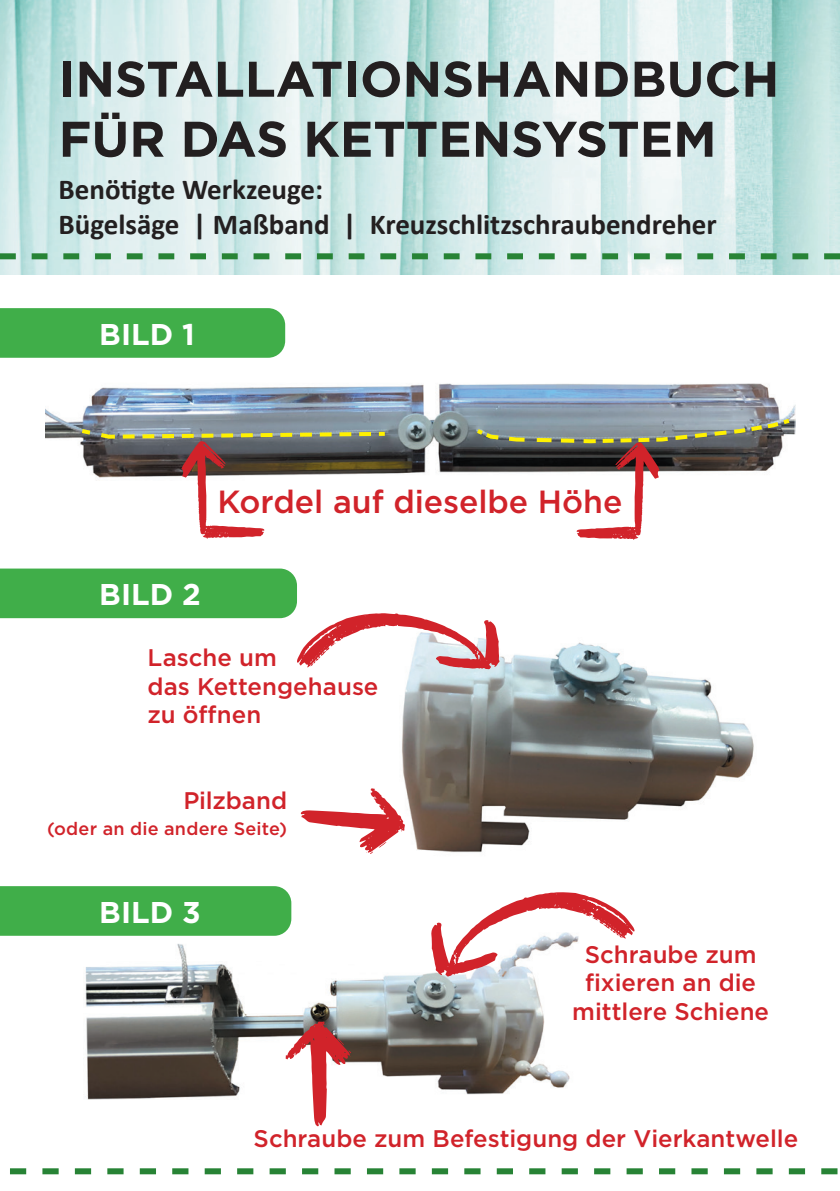
<style>
.page{position:relative;width:840px;height:1191px;background:#fff}
.page>*{position:absolute;margin:0;border:0;box-sizing:border-box;transform-origin:0 0}
.t1{font:700 50px/60px "Gotham";color:#231f20}
.t2{font:500 32px "Gotham";color:#d1232a}
.t3{font:700 30px "Gotham";color:#fff}
.t4{font:700 29px/34.8px "Calibri";color:#231f20}
.t5{font:500 24px/28.8px "Gotham";color:#d1232a;text-align:center}
.t6{font:500 18px "Gotham";letter-spacing:.015em;color:#d1232a}
</style>
<div class="page">
<img style="left:83px;top:900px;width:516px;height:275px">
<img style="left:0;top:0;width:839px;height:274px">
<img style="left:45px;top:383px;width:750px;height:91px">
<div style="left:0;top:308px;width:285px;height:50px;background:#40ae49"></div>
<div style="left:0;top:886px;width:291px;height:49px;background:#40ae49"></div>
<svg style="left:0;top:253px;width:839px;height:6px;background:#80b892"></svg>
<svg style="left:10px;top:1168px;width:828px;height:6px"></svg>
<img style="left:402px;top:642px;width:352px;height:211px">
<svg style="left:77px;top:426px;width:311px;height:113px"></svg>
<svg style="left:472px;top:416px;width:321px;height:124px"></svg>
<svg style="left:0;top:568px;width:499px;height:101px"></svg>
<svg style="left:300px;top:788px;width:105px;height:66px"></svg>
<svg style="left:431px;top:892px;width:203px;height:85px"></svg>
<svg style="left:285px;top:1021px;width:66px;height:105px"></svg>
<h1 class="t1" style="left:59px;top:49px;width:721px">INSTALLATIONSHANDBUCH<br>FÜR DAS KETTENSYSTEM</h1>
<p class="t4" style="left:59px;top:172px;width:659px">Benötigte Werkzeuge:<br>Bügelsäge | Maßband | Kreuzschlitzschraubendreher</p>
<p class="t3" style="left:99px;top:314px;width:97px">BILD 1</p>
<h2 class="t2" style="left:217px;top:481px;width:406px">Kordel auf dieselbe Höhe</h2>
<p class="t3" style="left:99px;top:575px;width:103px">BILD 2</p>
<p class="t5" style="left:147px;top:642px;width:232px;text-align:left">Lasche um<br>das Kettengehause zu öffnen</p>
<p class="t5" style="left:183px;top:786px;width:105px">Pilzband</p>
<p class="t6" style="left:47px;top:817px;width:241px">(oder an die andere Seite)</p>
<p class="t3" style="left:99px;top:892px;width:103px">BILD 3</p>
<p class="t5" style="left:572px;top:939px;width:198px">Schraube zum fixieren an die mittlere Schiene</p>
<p class="t5" style="left:253px;top:1124px;width:545px">Schraube zum Befestigung der Vierkantwelle</p>
</div>
